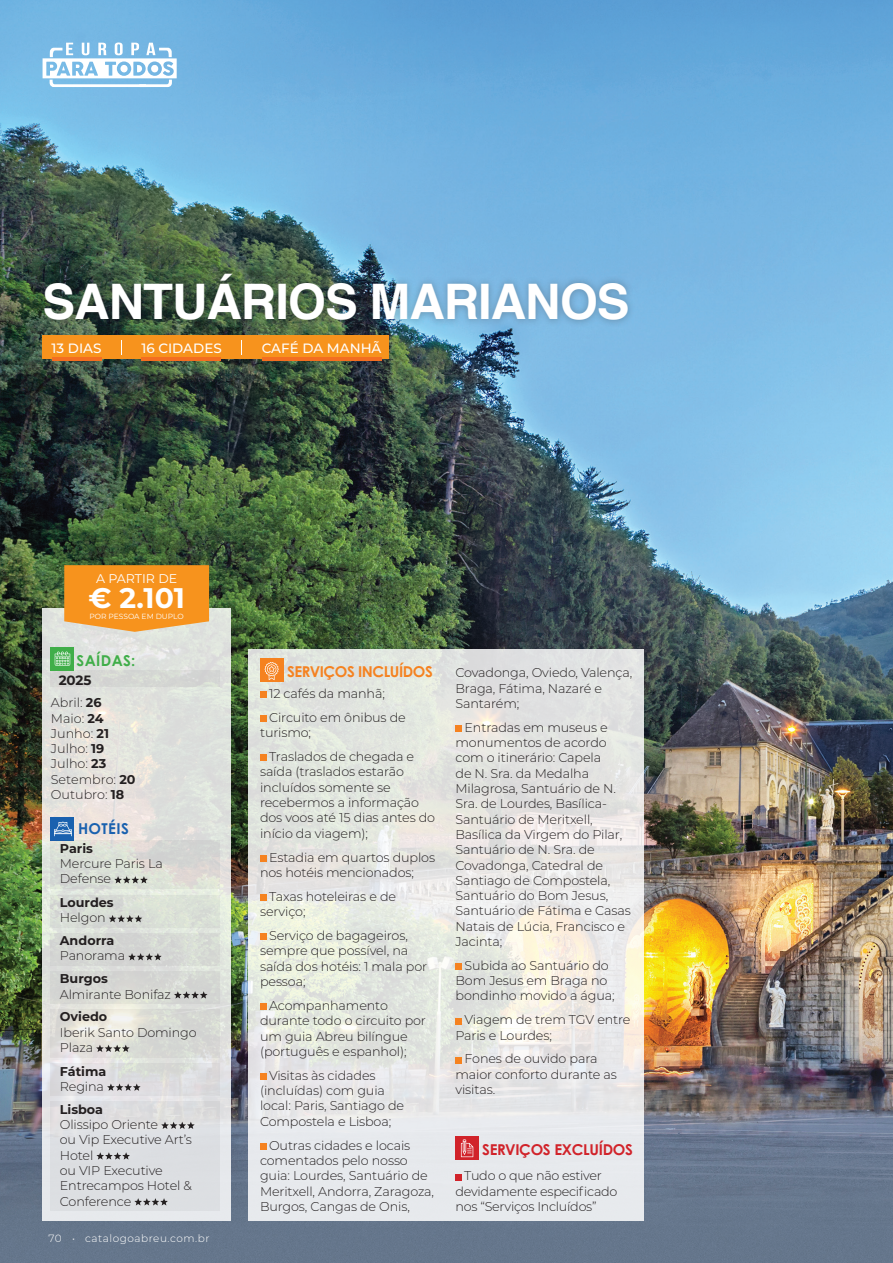
<style>
.page{position:relative;width:893px;height:1263px;background:#fff}
.page>*{position:absolute;margin:0;border:0;box-sizing:border-box;transform-origin:0 0}
.t1{font:700 49.05px "Helvetica";letter-spacing:-.02em;color:#fff}
.t2{font:700 28.35px "Montserrat";color:#fff}
.t3{font:700 15px "Century Gothic Std";letter-spacing:-.02em;color:#d1232a}
.t4{font:700 15px "Century Gothic Std";letter-spacing:-.03em;color:#f58220}
.t5{font:700 15px "Century Gothic Std";letter-spacing:.025em;color:#40ae49}
.t6{font:700 15px "Century Gothic Std";letter-spacing:.025em;color:#1a61af}
.t7{font:500 13.5px "Montserrat";color:#fff}
.t8{font:700 13.5px "Montserrat";color:#231f20}
.t9{font:300 12.75px/15.3px "Montserrat";letter-spacing:-.01em;color:#231f20}
.t10{font:700 12.75px "Montserrat";color:#231f20}
.t11{font:12.6px "Montserrat";color:#fff}
.t12{font:300 10.5px "Montserrat";letter-spacing:.05em;color:#fff}
.t13{font:7.5px "Montserrat";color:#fff}
.s1{font-weight:700}
</style>
<div class="page">
<img style="left:0;top:0;width:893px;height:1263px">
<svg style="left:42px;top:608px;width:189px;height:612px;background:#e2e3df"></svg>
<svg style="left:249px;top:649px;width:395px;height:571px;background:#e6e7e4"></svg>
<div style="left:37px;top:266px;width:599px;height:62px;background:#231f20;opacity:.3"></div>
<div style="left:43px;top:336px;width:346px;height:23px;background:#f7931d"></div>
<hr style="left:52px;top:357px;width:49px;height:4px;background:#f36e21">
<hr style="left:142px;top:357px;width:79px;height:4px;background:#f36e21">
<hr style="left:262px;top:357px;width:119px;height:4px;background:#f36e21">
<svg style="left:121px;top:340px;width:1px;height:14px"></svg>
<svg style="left:241px;top:340px;width:1px;height:14px"></svg>
<svg style="left:455px;top:1174px;width:6px;height:6px"></svg>
<div style="left:455px;top:1137px;width:24px;height:23px;background:#d1232a"></div>
<svg style="left:461px;top:1139px;width:12px;height:18px"></svg>
<div style="left:260px;top:659px;width:23px;height:23px;background:#f58220"></div>
<svg style="left:264px;top:662px;width:15px;height:18px"></svg>
<svg style="left:260px;top:692px;width:6px;height:6px"></svg>
<svg style="left:260px;top:716px;width:6px;height:6px"></svg>
<svg style="left:260px;top:755px;width:6px;height:6px"></svg>
<svg style="left:260px;top:855px;width:6px;height:6px"></svg>
<svg style="left:260px;top:895px;width:6px;height:6px"></svg>
<svg style="left:260px;top:934px;width:6px;height:6px"></svg>
<svg style="left:260px;top:1004px;width:6px;height:6px"></svg>
<svg style="left:260px;top:1074px;width:6px;height:6px"></svg>
<svg style="left:260px;top:1144px;width:6px;height:6px"></svg>
<svg style="left:455px;top:726px;width:6px;height:6px"></svg>
<svg style="left:455px;top:964px;width:6px;height:6px"></svg>
<svg style="left:455px;top:1018px;width:6px;height:6px"></svg>
<svg style="left:455px;top:1057px;width:6px;height:6px"></svg>
<div style="left:51px;top:1101px;width:169px;height:110px;background:#dcdfe2"></div>
<svg style="left:161px;top:1122px;width:34px;height:7px"></svg>
<svg style="left:96px;top:1152px;width:34px;height:7px"></svg>
<svg style="left:134px;top:1198px;width:34px;height:7px"></svg>
<div style="left:51px;top:817px;width:23px;height:23px;background:#1a61af"></div>
<svg style="left:54px;top:821px;width:18px;height:15px"></svg>
<div style="left:51px;top:1063px;width:169px;height:33px;background:#dedde0"></div>
<svg style="left:107px;top:1083px;width:34px;height:8px"></svg>
<div style="left:51px;top:933px;width:169px;height:32px;background:#d4d7d3"></div>
<svg style="left:128px;top:953px;width:34px;height:7px"></svg>
<div style="left:51px;top:895px;width:169px;height:32px;background:#d9dfd6"></div>
<svg style="left:109px;top:915px;width:33px;height:7px"></svg>
<div style="left:51px;top:840px;width:169px;height:49px;background:linear-gradient(to bottom,#dadbd5,#dbded6)"></div>
<svg style="left:114px;top:876px;width:34px;height:7px"></svg>
<svg style="left:51px;top:1009px;width:169px;height:49px;background:#deded8"></svg>
<svg style="left:96px;top:1045px;width:34px;height:7px"></svg>
<div style="left:51px;top:971px;width:169px;height:33px;background:#d6d6d3"></div>
<svg style="left:174px;top:991px;width:33px;height:7px"></svg>
<div style="left:51px;top:671px;width:169px;height:16px;background:#d5d6d3"></div>
<div style="left:51px;top:647px;width:23px;height:23px;background:#40ae49"></div>
<svg style="left:55px;top:651px;width:15px;height:15px"></svg>
<svg style="left:64px;top:565px;width:145px;height:67px;background:#f4992c"></svg>
<svg style="left:43px;top:42px;width:134px;height:45px"></svg>
<h1 class="t1" style="left:43px;top:262px;width:588px">SANTUÁRIOS MARIANOS</h1>
<p class="t7" style="left:52px;top:338px;width:51px">13 DIAS</p>
<p class="t7" style="left:141px;top:338px;width:82px">16 CIDADES</p>
<p class="t7" style="left:262px;top:338px;width:121px">CAFÉ DA MANHÃ</p>
<p class="t11" style="left:96px;top:570px;width:83px">A PARTIR DE</p>
<h2 class="t2" style="left:88px;top:577px;width:98px">€ 2.101</h2>
<p class="t13" style="left:89px;top:611px;width:96px">POR PESSOA EM DUPLO</p>
<p class="t5" style="left:77px;top:651px;width:60px">SAÍDAS:</p>
<p class="t8" style="left:59px;top:670px;width:34px">2025</p>
<p class="t9" style="left:51px;top:695px;width:86px">Abril: <span class="s1">26<br></span>Maio: <span class="s1">24<br></span>Junho: <span class="s1">21<br></span>Julho: <span class="s1">19<br></span>Julho: <span class="s1">23<br></span>Setembro: <span class="s1">20<br></span>Outubro: <span class="s1">18</span></p>
<p class="t6" style="left:78px;top:819px;width:52px">HOTÉIS</p>
<p class="t10" style="left:60px;top:839px;width:35px">Paris</p>
<p class="t9" style="left:60px;top:855px;width:104px">Mercure Paris La<br>Defense</p>
<p class="t10" style="left:60px;top:893px;width:55px">Lourdes</p>
<p class="t9" style="left:60px;top:910px;width:47px">Helgon</p>
<p class="t10" style="left:60px;top:931px;width:56px">Andorra</p>
<p class="t9" style="left:60px;top:948px;width:67px">Panorama</p>
<p class="t10" style="left:60px;top:969px;width:49px">Burgos</p>
<p class="t9" style="left:60px;top:986px;width:113px">Almirante Bonifaz</p>
<p class="t10" style="left:60px;top:1008px;width:49px">Oviedo</p>
<p class="t9" style="left:60px;top:1024px;width:138px">Iberik Santo Domingo<br>Plaza</p>
<p class="t10" style="left:60px;top:1062px;width:48px">Fátima</p>
<p class="t9" style="left:60px;top:1078px;width:46px">Regina</p>
<p class="t10" style="left:60px;top:1100px;width:45px">Lisboa</p>
<p class="t9" style="left:60px;top:1116px;width:134px">Olissipo Oriente<br>ou Vip Executive Art’s<br>Hotel<br>ou VIP Executive<br>Entrecampos Hotel &amp;<br>Conference</p>
<p class="t12" style="left:49px;top:1231px;width:162px">70 • catalogoabreu.com.br</p>
<p class="t4" style="left:287px;top:662px;width:147px">SERVIÇOS INCLUÍDOS</p>
<p class="t9" style="left:269px;top:681px;width:138px;line-height:23.9px">12 cafés da manhã;<br>Circuito em ônibus de</p>
<p class="t9" style="left:269px;top:720px;width:147px;line-height:23.9px;text-indent:-9px">turismo;<br>Traslados de chegada e</p>
<p class="t9" style="left:260px;top:764px;width:177px">saída (traslados estarão incluídos somente se recebermos a informação dos voos até 15 dias antes do início da viagem);</p>
<p class="t9" style="left:260px;top:849px;width:177px;text-indent:9px">Estadia em quartos duplos nos hotéis mencionados;</p>
<p class="t9" style="left:260px;top:888px;width:138px;text-indent:9px">Taxas hoteleiras e de serviço;</p>
<p class="t9" style="left:260px;top:927px;width:169px;text-indent:9px">Serviço de bagageiros, sempre que possível, na saída dos hotéis: 1 mala por pessoa;</p>
<p class="t9" style="left:260px;top:997px;width:167px;text-indent:9px">Acompanhamento durante todo o circuito por um guia Abreu bilíngue (português e espanhol);</p>
<p class="t9" style="left:260px;top:1067px;width:146px;text-indent:9px">Visitas às cidades (incluídas) com guia local: Paris, Santiago de<br>Compostela e Lisboa;</p>
<p class="t9" style="left:260px;top:1137px;width:176px;text-indent:9px">Outras cidades e locais comentados pelo nosso guia: Lourdes, Santuário de<br>Meritxell, Andorra, Zaragoza,<br>Burgos, Cangas de Onis,</p>
<p class="t9" style="left:455px;top:665px;width:178px">Covadonga, Oviedo, Valença,<br>Braga, Fátima, Nazaré e<br>Santarém;</p>
<p class="t9" style="left:455px;top:719px;width:177px;text-indent:9px">Entradas em museus e monumentos de acordo com o itinerário: Capela<br>de N. Sra. da Medalha<br>Milagrosa, Santuário de N.<br>Sra. de Lourdes, Basílica-<br>Santuário de Meritxell,<br>Basílica da Virgem do Pilar,<br>Santuário de N. Sra. de<br>Covadonga, Catedral de<br>Santiago de Compostela,<br>Santuário do Bom Jesus,<br>Santuário de Fátima e Casas<br>Natais de Lúcia, Francisco e<br>Jacinta;</p>
<p class="t9" style="left:455px;top:957px;width:161px;text-align:center">Subida ao Santuário do<br>Bom Jesus em Braga no bondinho movido a água;</p>
<p class="t9" style="left:455px;top:1012px;width:177px;text-indent:9px">Viagem de trem TGV entre<br>Paris e Lourdes;</p>
<p class="t9" style="left:455px;top:1051px;width:163px;text-indent:9px">Fones de ouvido para maior conforto durante as visitas.</p>
<p class="t3" style="left:482px;top:1140px;width:152px">SERVIÇOS EXCLUÍDOS</p>
<p class="t9" style="left:455px;top:1168px;width:163px;text-indent:9px">Tudo o que não estiver devidamente especificado nos “Serviços Incluídos”</p>
</div>
